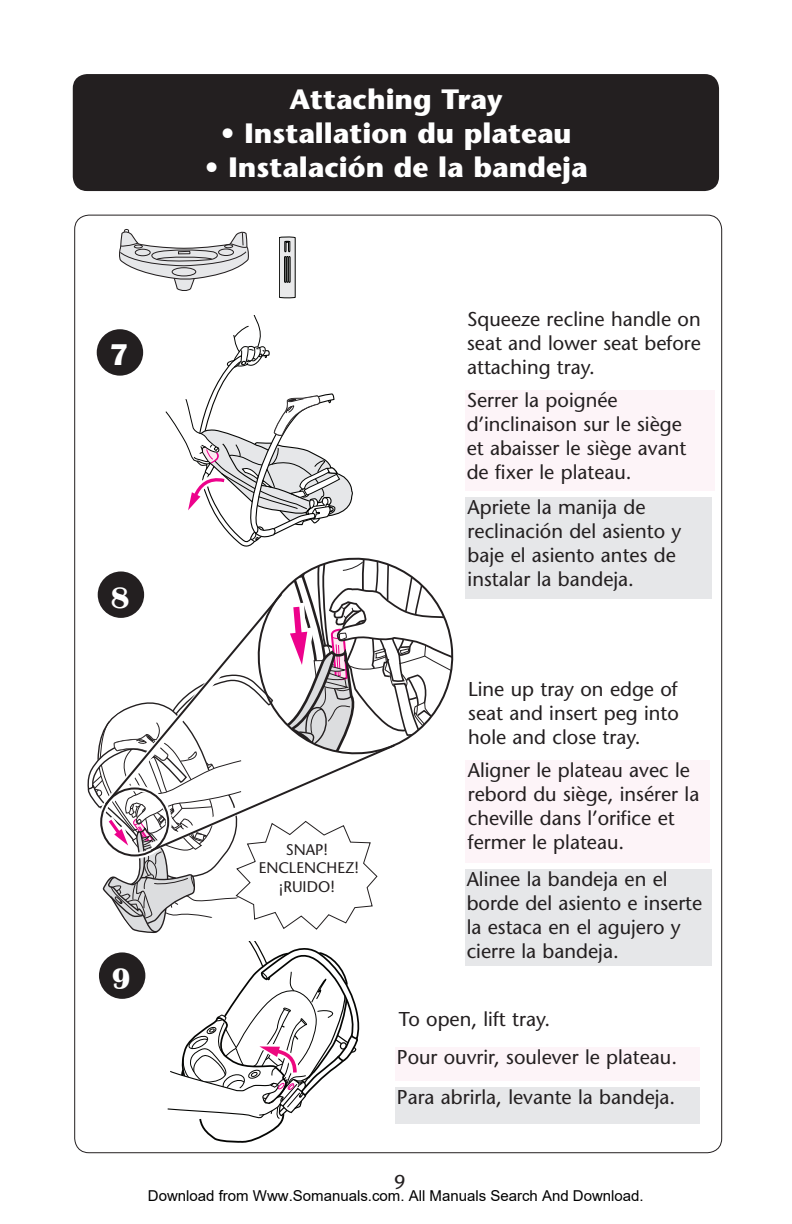
<style>
.page{position:relative;width:792px;height:1224px;background:#fff}
.page>*{position:absolute;margin:0;border:0;box-sizing:border-box;transform-origin:0 0}
.t1{font:700 28px "Stone Sans";color:#fff}
.t2{font:20px/24px "Stone Sans";color:#231f20}
.t3{font:15.4px/18.4px "Stone Sans";color:#231f20;text-align:center}
.t4{font:15px "Arial";color:#000}
</style>
<div class="page">
<svg style="left:165px;top:315px;width:188px;height:232px"></svg>
<svg style="left:119px;top:229px;width:130px;height:62px"></svg>
<div style="left:266px;top:228px;width:38px;height:88px;background:#fff"></div>
<svg style="left:279px;top:237px;width:17px;height:61px"></svg>
<div style="left:97px;top:329px;width:46px;height:47px;background:#231f20;border-radius:50%"></div>
<svg style="left:167px;top:941px;width:192px;height:202px"></svg>
<div style="left:99px;top:952px;width:46px;height:47px;background:#231f20;border-radius:50%"></div>
<div style="left:466px;top:497px;width:246px;height:101px;background:#e6e7e9"></div>
<div style="left:465px;top:390px;width:250px;height:101px;background:#fdf4f8"></div>
<div style="left:465px;top:869px;width:247px;height:97px;background:#e6e7e9"></div>
<div style="left:466px;top:760px;width:244px;height:102px;background:#fdf4f8"></div>
<div style="left:395px;top:1087px;width:304px;height:37px;background:#e6e7e9"></div>
<div style="left:395px;top:1047px;width:304px;height:34px;background:#fdf4f8"></div>
<div style="left:73px;top:74px;width:646px;height:117px;background:#231f20;border-radius:14px"></div>
<svg style="left:87px;top:559px;width:367px;height:375px"></svg>
<h1 class="t1" style="left:289px;top:89px;width:215px">Attaching Tray</h1>
<h1 class="t1" style="left:220px;top:122px;width:353px">• Installation du plateau</h1>
<h1 class="t1" style="left:204px;top:156px;width:385px">• Instalación de la bandeja</h1>
<p class="t2" style="left:467px;top:310px;width:235px;text-align:justify">Squeeze recline handle on seat and lower seat before attaching tray.</p>
<p class="t2" style="left:467px;top:390px;width:221px">Serrer la poignée d’inclinaison sur le siège et abaisser le siège avant de fixer le plateau.</p>
<p class="t2" style="left:468px;top:497px;width:215px">Apriete la manija de reclinación del asiento y baje el asiento antes de instalar la bandeja.</p>
<p class="t3" style="left:259px;top:842px;width:102px">SNAP!<br>ENCLENCHEZ! ¡RUIDO!</p>
<p class="t2" style="left:468px;top:679px;width:212px;text-align:justify">Line up tray on edge of seat and insert peg into hole and close tray.</p>
<p class="t2" style="left:468px;top:760px;width:233px">Aligner le plateau avec le rebord du siège, insérer la cheville dans l’orifice et fermer le plateau.</p>
<p class="t2" style="left:467px;top:869px;width:237px">Alinee la bandeja en el borde del asiento e inserte la estaca en el agujero y cierre la bandeja.</p>
<p class="t2" style="left:399px;top:1010px;width:153px">To open, lift tray.</p>
<p class="t2" style="left:397px;top:1047px;width:282px">Pour ouvrir, soulever le plateau.</p>
<p class="t2" style="left:397px;top:1087px;width:280px">Para abrirla, levante la bandeja.</p>
<p class="t2" style="left:394px;top:1172px;width:13px">9</p>
<p class="t4" style="left:148px;top:1187px;width:497px">Download from Www.Somanuals.com. All Manuals Search And Download.</p>
</div>
